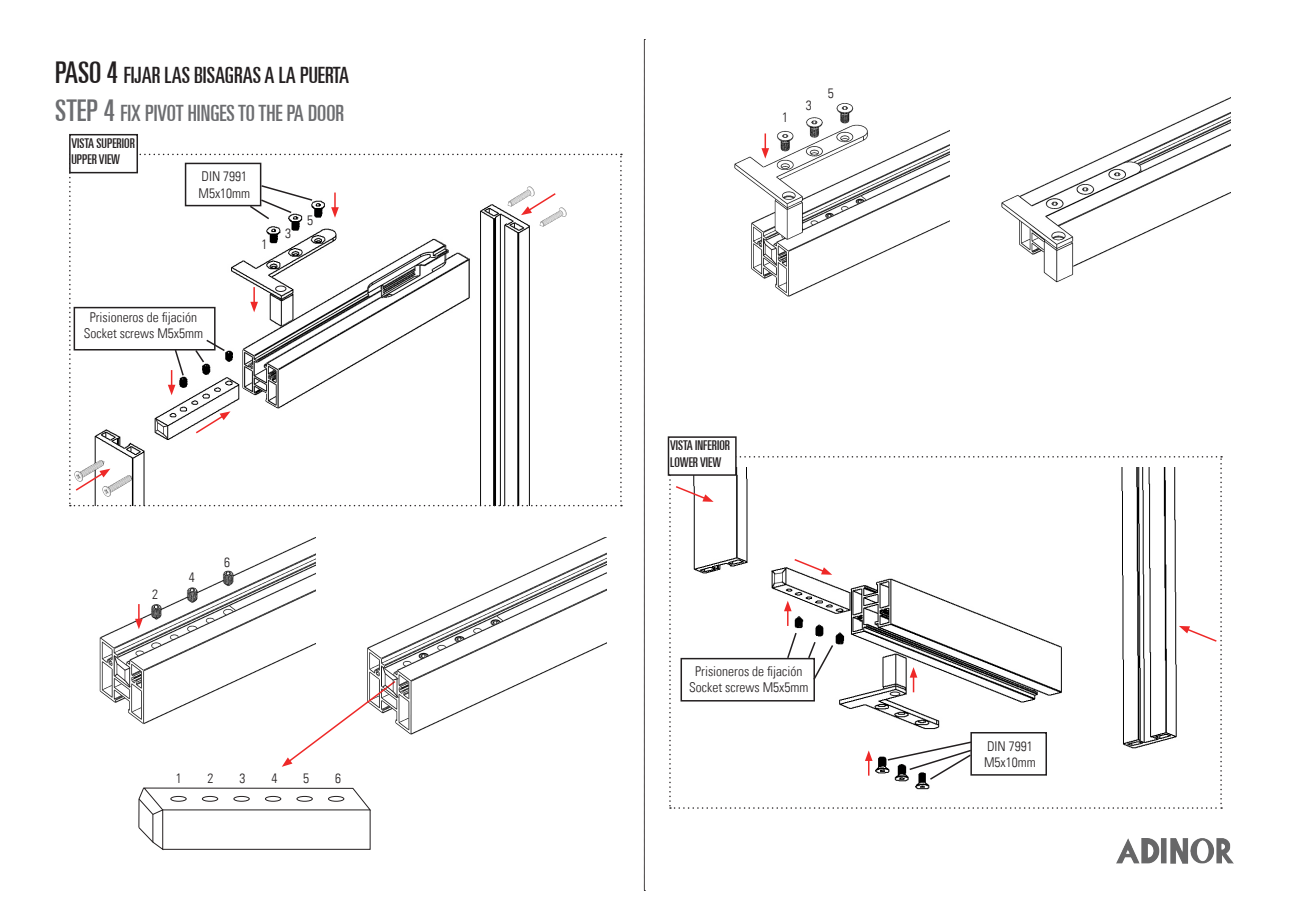
<style>
.page{position:relative;width:1289px;height:919px;background:#fff}
.page>*{position:absolute;margin:0;border:0;box-sizing:border-box;transform-origin:0 0}
.t1{font:ultra-condensed 22.5px "Univers LT";color:#231f20}
.t2{font:ultra-condensed 22.5px "Univers LT";color:#6c6d70}
.t3{font:300 condensed 13.5px "Univers LT";color:#231f20}
.t4{font:ultra-condensed 13.5px "Univers LT";color:#231f20}
.s1{font-size:30px}
</style>
<div class="page">
<svg style="left:644px;top:39px;width:1px;height:852px"></svg>
<img style="left:734px;top:103px;width:215px;height:194px">
<img style="left:1001px;top:98px;width:228px;height:185px">
<svg style="left:761px;top:133px;width:8px;height:26px"></svg>
<svg style="left:669px;top:456px;width:552px;height:352px"></svg>
<div style="left:69px;top:134px;width:69px;height:39px;border:2px solid #231f20"></div>
<div style="left:668px;top:437px;width:68px;height:38px;background:#fff"></div>
<div style="left:667px;top:436px;width:69px;height:40px;border:2px solid #231f20"></div>
<div style="left:889px;top:691px;width:11px;height:5px;border:1px solid #231f20;border-radius:50%"></div>
<img style="left:1116px;top:838px;width:117px;height:25px">
<img style="left:99px;top:537px;width:216px;height:188px">
<img style="left:367px;top:537px;width:239px;height:198px">
<svg style="left:135px;top:604px;width:8px;height:25px"></svg>
<svg style="left:138px;top:787px;width:233px;height:63px"></svg>
<div style="left:170px;top:796px;width:16px;height:5px;border:1px solid #231f20;border-radius:50%"></div>
<div style="left:202px;top:796px;width:16px;height:5px;border:1px solid #231f20;border-radius:50%"></div>
<div style="left:233px;top:796px;width:16px;height:5px;border:1px solid #231f20;border-radius:50%"></div>
<div style="left:265px;top:796px;width:16px;height:5px;border:1px solid #231f20;border-radius:50%"></div>
<div style="left:296px;top:796px;width:16px;height:5px;border:1px solid #231f20;border-radius:50%"></div>
<div style="left:328px;top:796px;width:16px;height:5px;border:1px solid #231f20;border-radius:50%"></div>
<svg style="left:282px;top:666px;width:117px;height:100px"></svg>
<svg style="left:69px;top:154px;width:553px;height:352px"></svg>
<svg style="left:114px;top:656px;width:17px;height:31px"></svg>
<svg style="left:762px;top:238px;width:14px;height:27px"></svg>
<img style="left:97px;top:474px;width:39px;height:26px">
<img style="left:69px;top:458px;width:39px;height:26px">
<img style="left:538px;top:207px;width:29px;height:20px">
<img style="left:506px;top:186px;width:29px;height:20px">
<p class="t1" style="left:55px;top:62px;width:295px"><span class="s1">PASO 4</span> FIJAR LAS BISAGRAS A LA PUERTA</p>
<p class="t2" style="left:55px;top:100px;width:290px"><span class="s1">STEP 4</span> FIX PIVOT HINGES TO THE PA DOOR</p>
<p class="t4" style="left:71px;top:135px;width:65px">VISTA SUPERIOR</p>
<p class="t4" style="left:71px;top:152px;width:50px">UPPER VIEW</p>
<p class="t3" style="left:201px;top:168px;width:47px">DIN 7991</p>
<p class="t3" style="left:198px;top:185px;width:53px">M5x10mm</p>
<p class="t3" style="left:261px;top:236px;width:7px">1</p>
<p class="t3" style="left:285px;top:225px;width:7px">3</p>
<p class="t3" style="left:307px;top:212px;width:7px">5</p>
<p class="t3" style="left:90px;top:309px;width:109px">Prisioneros de fijación</p>
<p class="t3" style="left:84px;top:325px;width:121px">Socket screws M5x5mm</p>
<p class="t3" style="left:152px;top:586px;width:7px">2</p>
<p class="t3" style="left:189px;top:569px;width:7px">4</p>
<p class="t3" style="left:224px;top:554px;width:7px">6</p>
<p class="t3" style="left:176px;top:769px;width:7px">1</p>
<p class="t3" style="left:207px;top:769px;width:7px">2</p>
<p class="t3" style="left:239px;top:769px;width:7px">3</p>
<p class="t3" style="left:271px;top:769px;width:7px">4</p>
<p class="t3" style="left:303px;top:769px;width:7px">5</p>
<p class="t3" style="left:335px;top:769px;width:7px">6</p>
<p class="t3" style="left:782px;top:109px;width:7px">1</p>
<p class="t3" style="left:805px;top:97px;width:7px">3</p>
<p class="t3" style="left:828px;top:85px;width:7px">5</p>
<p class="t4" style="left:670px;top:438px;width:61px">VISTA INFERIOR</p>
<p class="t4" style="left:670px;top:454px;width:53px">LOWER VIEW</p>
<p class="t3" style="left:695px;top:662px;width:109px">Prisioneros de fijación</p>
<p class="t3" style="left:689px;top:679px;width:121px">Socket screws M5x5mm</p>
<p class="t3" style="left:987px;top:737px;width:47px">DIN 7991</p>
<p class="t3" style="left:984px;top:754px;width:53px">M5x10mm</p>
</div>
